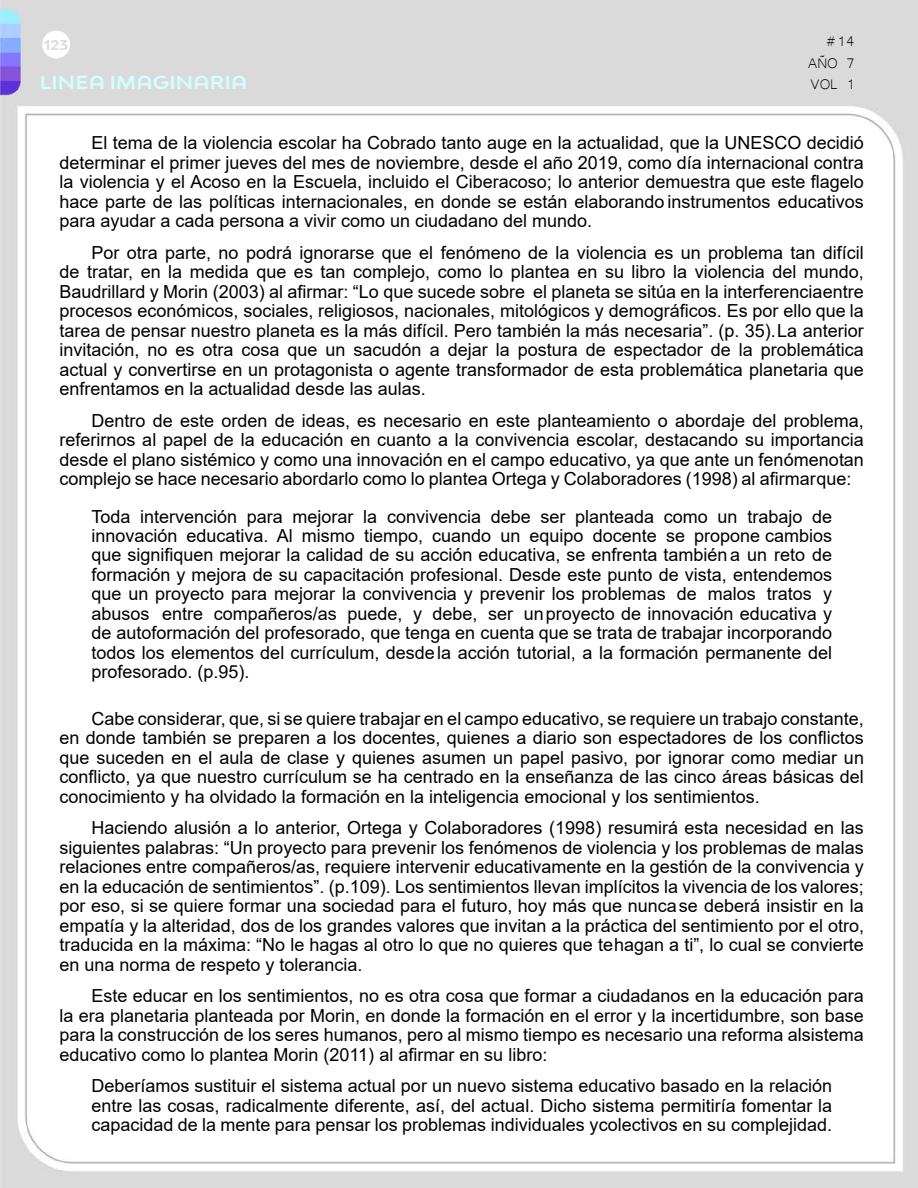
<style>
.page{position:relative;width:918px;height:1188px;background:#fff}
.page>*{position:absolute;margin:0;border:0;box-sizing:border-box;transform-origin:0 0}
.t1{font:18px/19.5px "Arial";color:#000;text-align:justify}
.t2{font:700 expanded 18px "Bw Modelica SS01";letter-spacing:.01em;color:#d2ffff}
.t3{font:18px/21.6px "Microsoft Yi Baiti";color:#000;text-align:justify}
.t4{font:700 expanded 13.5px "Bw Modelica SS01";color:#dbdbdb}
</style>
<div class="page">
<img style="left:1px;top:0;width:917px;height:1188px">
<div style="left:42px;top:31px;width:28px;height:27px;background:#fff;border-radius:50%"></div>
<p class="t4" style="left:44px;top:36px;width:26px">123</p>
<p class="t2" style="left:40px;top:71px;width:209px">LINEA IMAGINARIA</p>
<p class="t3" style="left:808px;top:29px;width:48px;text-indent:17px">#14<br>AÑO 7<br>VOL 1</p>
<p class="t1" style="left:60px;top:133px;width:806px;text-indent:32px">El tema de la violencia escolar ha Cobrado tanto auge en la actualidad, que la UNESCO decidió determinar el primer jueves del mes de noviembre, desde el año 2019, como día internacional contra la violencia y el Acoso en la Escuela, incluido el Ciberacoso; lo anterior demuestra que este flagelo hace parte de las políticas internacionales, en donde se están elaborando instrumentos educativos para ayudar a cada persona a vivir como un ciudadano del mundo.</p>
<p class="t1" style="left:60px;top:243px;width:806px;text-indent:32px">Por otra parte, no podrá ignorarse que el fenómeno de la violencia es un problema tan difícil de tratar, en la medida que es tan complejo, como lo plantea en su libro la violencia del mundo, Baudrillard y Morin (2003) al afirmar: “Lo que sucede sobre el planeta se sitúa en la interferencia entre procesos económicos, sociales, religiosos, nacionales, mitológicos y demográficos. Es por ello que la tarea de pensar nuestro planeta es la más difícil. Pero también la más necesaria”. (p. 35). La anterior invitación, no es otra cosa que un sacudón a dejar la postura de espectador de la problemática actual y convertirse en un protagonista o agente transformador de esta problemática planetaria que enfrentamos en la actualidad desde las aulas.</p>
<p class="t1" style="left:60px;top:410px;width:806px;text-indent:32px">Dentro de este orden de ideas, es necesario en este planteamiento o abordaje del problema, referirnos al papel de la educación en cuanto a la convivencia escolar, destacando su importancia desde el plano sistémico y como una innovación en el campo educativo, ya que ante un fenómeno tan complejo se hace necesario abordarlo como lo plantea Ortega y Colaboradores (1998) al afirmar que:</p>
<p class="t1" style="left:91px;top:506px;width:742px">Toda intervención para mejorar la convivencia debe ser planteada como un trabajo de innovación educativa. Al mismo tiempo, cuando un equipo docente se propone cambios que signifiquen mejorar la calidad de su acción educativa, se enfrenta también a un reto de formación y mejora de su capacitación profesional. Desde este punto de vista, entendemos que un proyecto para mejorar la convivencia y prevenir los problemas de malos tratos y abusos entre compañeros/as puede, y debe, ser un proyecto de innovación educativa y de autoformación del profesorado, que tenga en cuenta que se trata de trabajar incorporando todos los elementos del currículum, desde la acción tutorial, a la formación permanente del profesorado. (p.95).</p>
<p class="t1" style="left:60px;top:709px;width:806px;text-indent:32px">Cabe considerar, que, si se quiere trabajar en el campo educativo, se requiere un trabajo constante, en donde también se preparen a los docentes, quienes a diario son espectadores de los conflictos que suceden en el aula de clase y quienes asumen un papel pasivo, por ignorar como mediar un conflicto, ya que nuestro currículum se ha centrado en la enseñanza de las cinco áreas básicas del conocimiento y ha olvidado la formación en la inteligencia emocional y los sentimientos.</p>
<p class="t1" style="left:60px;top:818px;width:806px;text-indent:32px">Haciendo alusión a lo anterior, Ortega y Colaboradores (1998) resumirá esta necesidad en las siguientes palabras: “Un proyecto para prevenir los fenómenos de violencia y los problemas de malas relaciones entre compañeros/as, requiere intervenir educativamente en la gestión de la convivencia y en la educación de sentimientos”. (p.109). Los sentimientos llevan implícitos la vivencia de los valores; por eso, si se quiere formar una sociedad para el futuro, hoy más que nunca se deberá insistir en la empatía y la alteridad, dos de los grandes valores que invitan a la práctica del sentimiento por el otro, traducida en la máxima: “No le hagas al otro lo que no quieres que te hagan a ti”, lo cual se convierte en una norma de respeto y tolerancia.</p>
<p class="t1" style="left:60px;top:986px;width:806px;text-indent:32px">Este educar en los sentimientos, no es otra cosa que formar a ciudadanos en la educación para la era planetaria planteada por Morin, en donde la formación en el error y la incertidumbre, son base para la construcción de los seres humanos, pero al mismo tiempo es necesario una reforma al sistema educativo como lo plantea Morin (2011) al afirmar en su libro:</p>
<p class="t1" style="left:91px;top:1076px;width:742px">Deberíamos sustituir el sistema actual por un nuevo sistema educativo basado en la relación entre las cosas, radicalmente diferente, así, del actual. Dicho sistema permitiría fomentar la capacidad de la mente para pensar los problemas individuales y colectivos en su complejidad.</p>
</div>
